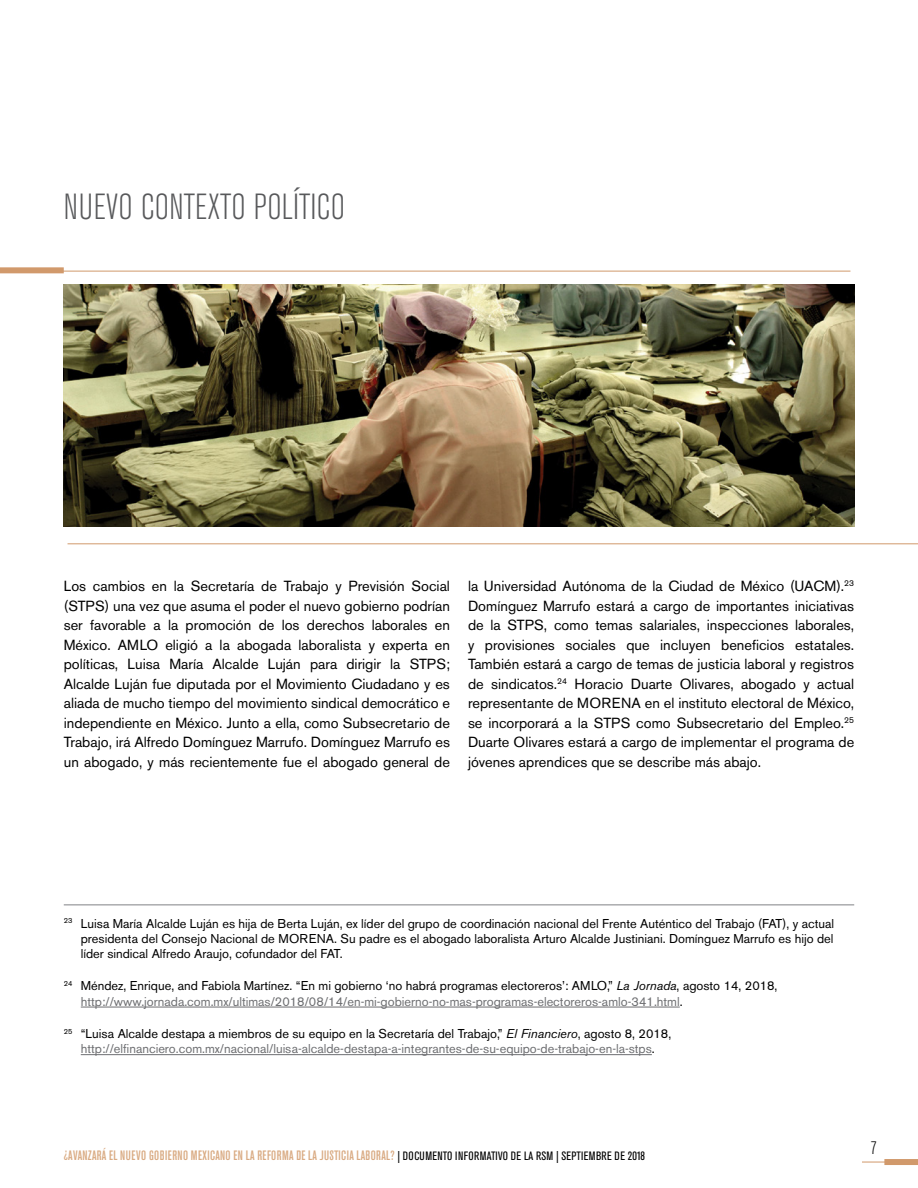
<style>
.page{position:relative;width:918px;height:1188px;background:#fff}
.page>*{position:absolute;margin:0;border:0;box-sizing:border-box;transform-origin:0 0}
.head_1{font:300 condensed 36px "Akzidenz Grotesk BE";color:#58595b}
.t1{font:300 condensed 18px "Akzidenz Grotesk BE";color:#000}
.body{font:14.55px/19.5px "Akzidenz Grotesk BE";color:#000;text-align:justify}
.t2{font:500 condensed 13.5px "Akzidenz Grotesk BE";letter-spacing:.03em;color:#d9aa82}
.Footnote{font:12.75px/15.3px "Akzidenz Grotesk BE";color:#6d6e71}
.Footnote-2{font:12.75px/15.3px "Akzidenz Grotesk BE";color:#000;text-align:justify}
.s1{color:#000}
.s2{font-style:italic;color:#000}
.s3{font-weight:400;font-size:12px;color:#000}
</style>
<div class="page">
<svg style="left:862px;top:1162px;width:22px;height:1px"></svg>
<div style="left:884px;top:1159px;width:34px;height:6px;background:#d1996b"></div>
<hr style="left:68px;top:543px;width:850px;height:1px;background:#d1996b">
<hr style="left:55px;top:271px;width:795px;height:1px;background:#d1996b">
<div style="left:0;top:267px;width:64px;height:6px;background:#d1996b"></div>
<img style="left:64px;top:284px;width:790px;height:242px">
<hr style="left:64px;top:904px;width:790px;height:1px;background:#808285">
<hr style="left:81px;top:1007px;width:599px;height:1px;background:#6d6e71">
<hr style="left:81px;top:1054px;width:571px;height:1px;background:#6d6e71">
<p class="head_1" style="left:64px;top:187px;width:283px">NUEVO CONTEXTO POLÍTICO</p>
<p class="body" style="left:64px;top:577px;width:388px">Los cambios en la Secretaría de Trabajo y Previsión Social (STPS) una vez que asuma el poder el nuevo gobierno podrían ser favorable a la promoción de los derechos laborales en México. AMLO eligió a la abogada laboralista y experta en políticas, Luisa María Alcalde Luján para dirigir la STPS; Alcalde Luján fue diputada por el Movimiento Ciudadano y es aliada de mucho tiempo del movimiento sindical democrático e independiente en México. Junto a ella, como Subsecretario de Trabajo, irá Alfredo Domínguez Marrufo. Domínguez Marrufo es un abogado, y más recientemente fue el abogado general de</p>
<p class="body" style="left:468px;top:577px;width:388px">la Universidad Autónoma de la Ciudad de México (UACM).<sup>23<br></sup>Domínguez Marrufo estará a cargo de importantes iniciativas de la STPS, como temas salariales, inspecciones laborales, y provisiones sociales que incluyen beneficios estatales.<br>También estará a cargo de temas de justicia laboral y registros de sindicatos.<sup>24</sup> Horacio Duarte Olivares, abogado y actual representante de MORENA en el instituto electoral de México, se incorporará a la STPS como Subsecretario del Empleo.<sup>25<br></sup>Duarte Olivares estará a cargo de implementar el programa de jóvenes aprendices que se describe más abajo.</p>
<p class="Footnote-2" style="left:81px;top:915px;width:755px;text-indent:-17px"><sup>23</sup> Luisa María Alcalde Luján es hija de Berta Luján, ex líder del grupo de coordinación nacional del Frente Auténtico del Trabajo (FAT), y actual presidenta del Consejo Nacional de MORENA. Su padre es el abogado laboralista Arturo Alcalde Justiniani. Domínguez Marrufo es hijo del líder sindical Alfredo Araujo, cofundador del FAT.</p>
<p class="Footnote" style="left:81px;top:978px;width:698px;text-indent:-17px"><sup>24</sup> <span class="s1">Méndez, Enrique, and Fabiola Martínez. “En mi gobierno ‘no habrá programas electoreros’: AMLO,”</span> <span class="s2">La Jornada</span><span class="s1">, agosto 14, 2018, </span>http://www.jornada.com.mx/ultimas/2018/08/14/en-mi-gobierno-no-mas-programas-electoreros-amlo-341.html<span class="s1">.</span></p>
<p class="Footnote" style="left:64px;top:1026px;width:609px;text-align:center"><sup>25</sup> <span class="s1">“Luisa Alcalde destapa a miembros de su equipo en la Secretaría del Trabajo,”</span> <span class="s2">El Financiero</span><span class="s1">, agosto 8, 2018, </span>http://elfinanciero.com.mx/nacional/luisa-alcalde-destapa-a-integrantes-de-su-equipo-de-trabajo-en-la-stps<span class="s1">.</span></p>
<p class="t2" style="left:64px;top:1148px;width:583px">¿AVANZARÁ EL NUEVO GOBIERNO MEXICANO EN LA REFORMA DE LA JUSTICIA LABORAL? <span class="s3">| DOCUMENTO INFORMATIVO DE LA RSM | SEPTIEMBRE DE 2018</span></p>
<p class="t1" style="left:870px;top:1138px;width:8px">7</p>
</div>
